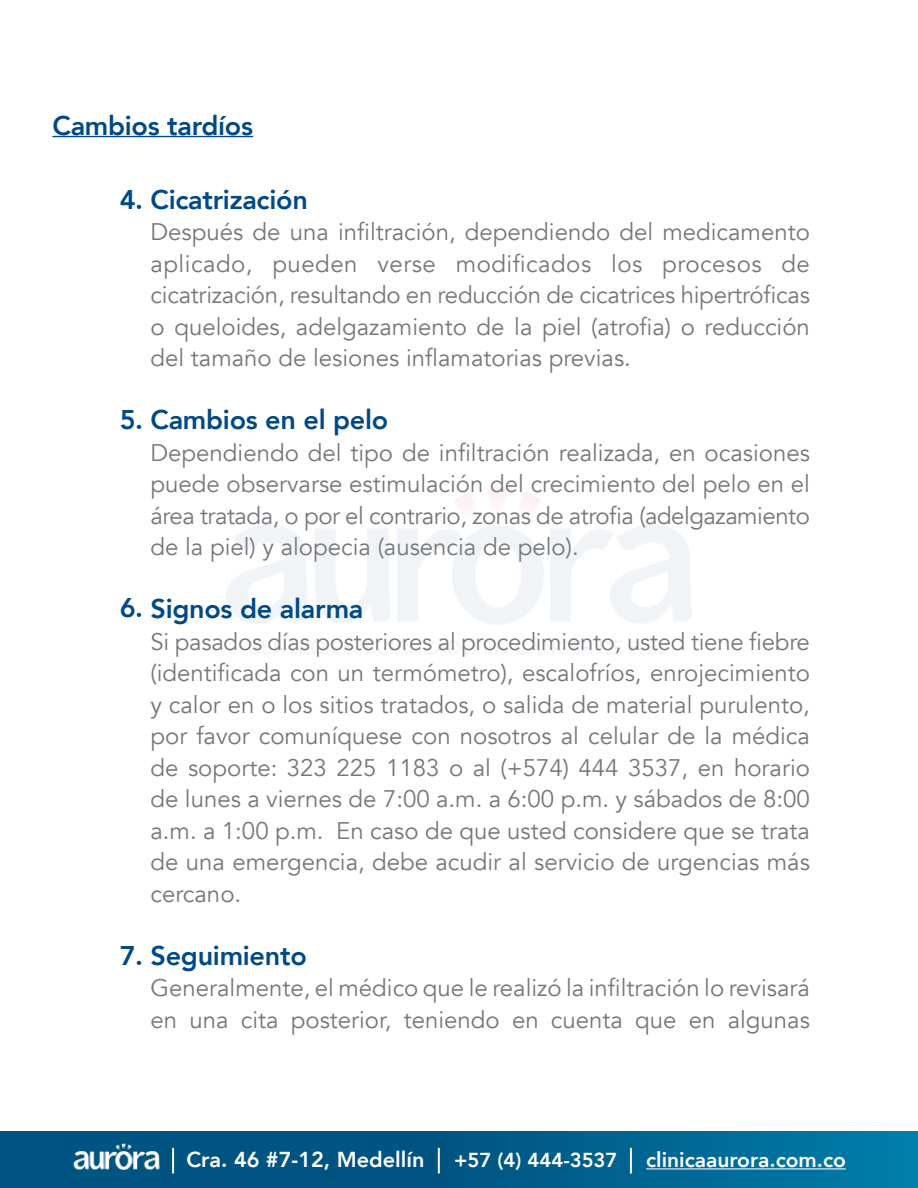
<style>
.page{position:relative;width:918px;height:1188px;background:#fff}
.page>*{position:absolute;margin:0;border:0;box-sizing:border-box;transform-origin:0 0}
.t1{font:800 27px "Avenir";letter-spacing:-.01em;color:#004987}
.t2{font:24px/31.5px "Avenir";color:#76777a;text-align:justify}
.t3{font:800 21.6px "Avenir";color:#fff}
.t4{font:800 21px "Avenir";color:#fff}
.t5{font:800 20.25px "Avenir";color:#fff}
</style>
<div class="page">
<div style="left:0;top:1131px;width:918px;height:57px;background:linear-gradient(to right,#004977,#0375a2)"></div>
<hr style="left:630px;top:1148px;width:2px;height:25px;background:#fff">
<hr style="left:438px;top:1148px;width:2px;height:25px;background:#fff">
<hr style="left:172px;top:1148px;width:2px;height:25px;background:#fff">
<img style="left:72px;top:1143px;width:88px;height:27px">
<hr style="left:646px;top:1168px;width:200px;height:1px;background:#fff">
<hr style="left:52px;top:136px;width:201px;height:1px;background:#004987">
<p class="t1" style="left:52px;top:104px;width:202px">Cambios tardíos</p>
<p class="t1" style="left:120px;top:178px;width:190px">4. Cicatrización</p>
<p class="t2" style="left:151px;top:217px;width:661px">Después de una infiltración, dependiendo del medicamento aplicado, pueden verse modificados los procesos de cicatrización, resultando en reducción de cicatrices hipertróficas o queloides, adelgazamiento de la piel (atrofia) o reducción del tamaño de lesiones inflamatorias previas.</p>
<p class="t1" style="left:120px;top:399px;width:270px">5. Cambios en el pelo</p>
<p class="t2" style="left:151px;top:437px;width:661px">Dependiendo del tipo de infiltración realizada, en ocasiones puede observarse estimulación del crecimiento del pelo en el área tratada, o por el contrario, zonas de atrofia (adelgazamiento de la piel) y alopecia (ausencia de pelo).</p>
<p class="t1" style="left:120px;top:588px;width:245px">6. Signos de alarma</p>
<p class="t2" style="left:151px;top:626px;width:661px">Si pasados días posteriores al procedimiento, usted tiene fiebre (identificada con un termómetro), escalofríos, enrojecimiento y calor en o los sitios tratados, o salida de material purulento, por favor comuníquese con nosotros al celular de la médica de soporte: 323 225 1183 o al (+574) 444 3537, en horario de lunes a viernes de 7:00 a.m. a 6:00 p.m. y sábados de 8:00 a.m. a 1:00 p.m. En caso de que usted considere que se trata de una emergencia, debe acudir al servicio de urgencias más cercano.</p>
<p class="t1" style="left:120px;top:934px;width:189px">7. Seguimiento</p>
<p class="t2" style="left:151px;top:973px;width:661px">Generalmente, el médico que le realizó la infiltración lo revisará en una cita posterior, teniendo en cuenta que en algunas</p>
<p class="t3" style="left:186px;top:1143px;width:239px">Cra. 46 #7-12, Medellín</p>
<p class="t5" style="left:454px;top:1144px;width:165px">+57 (4) 444-3537</p>
<p class="t4" style="left:646px;top:1144px;width:201px">clinicaaurora.com.co</p>
</div>
